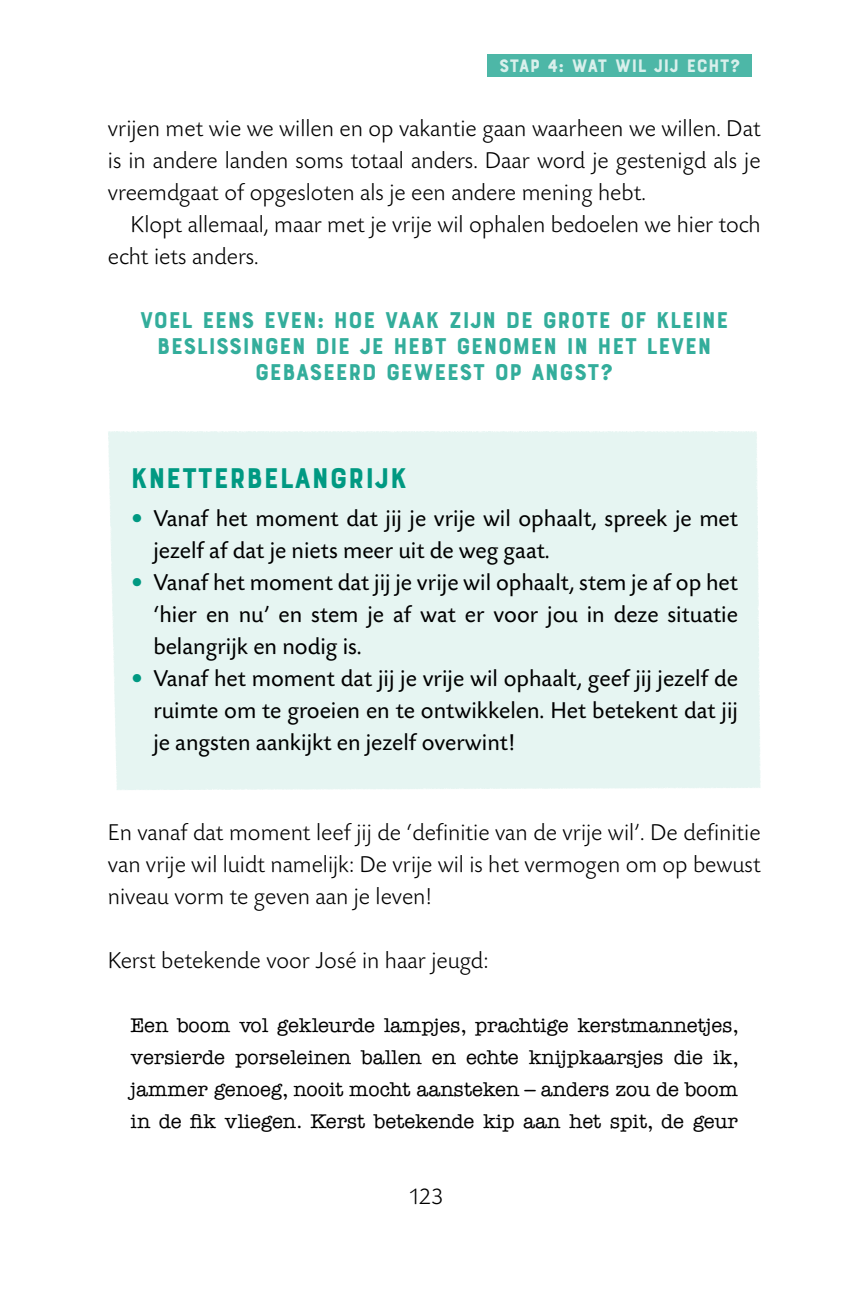
<style>
.page{position:relative;width:851px;height:1292px;background:#fff}
.page>*{position:absolute;margin:0;border:0;box-sizing:border-box;transform-origin:0 0}
.t1{font:30px "Bourton Base";color:#009982}
.t2{font:300 24px/32px "Today SBOP";color:#000;text-align:justify}
.t3{font:24px/32px "Today SBOP";color:#000;text-align:justify}
.t4{font:24px/26px "Bourton Base";color:#33ad9b;text-align:center}
.t5{font:500 20px/32px "American Typewriter Std";color:#000;text-align:justify}
.t6{font:19px "Bourton Base";color:#d9f0ec}
.s1{font-family:"Today SB";font-weight:500;color:#009982}
</style>
<div class="page">
<div style="left:487px;top:54px;width:264px;height:23px;background:#4db7a7"></div>
<div style="left:108px;top:431px;width:652px;height:359px;background:#e6f5f2"></div>
<p class="t6" style="left:498px;top:54px;width:243px">STAP 4: WAT WIL JIJ ECHT?</p>
<p class="t2" style="left:108px;top:113px;width:654px">vrijen met wie we willen en op vakantie gaan waarheen we willen. Dat is in andere landen soms totaal anders. Daar word je gestenigd als je vreemdgaat of opgesloten als je een andere mening hebt.</p>
<p class="t2" style="left:108px;top:209px;width:654px;text-indent:23px">Klopt allemaal, maar met je vrije wil ophalen bedoelen we hier toch echt iets anders.</p>
<p class="t4" style="left:140px;top:308px;width:590px">VOEL EENS EVEN: HOE VAAK ZIJN DE GROTE OF KLEINE<br>BESLISSINGEN DIE JE HEBT GENOMEN IN HET LEVEN<br>GEBASEERD GEWEEST OP ANGST?</p>
<p class="t1" style="left:131px;top:460px;width:278px">KNETTERBELANGRIJK</p>
<p class="t3" style="left:153px;top:503px;width:586px;text-indent:-23px"><span class="s1">•</span> Vanaf het moment dat jij je vrije wil ophaalt, spreek je met jezelf af dat je niets meer uit de weg gaat.</p>
<p class="t3" style="left:153px;top:567px;width:586px;text-indent:-23px"><span class="s1">•</span> Vanaf het moment dat jij je vrije wil ophaalt, stem je af op het ‘hier en nu’ en stem je af wat er voor jou in deze situatie belangrijk en nodig is.</p>
<p class="t3" style="left:153px;top:663px;width:585px;text-indent:-23px"><span class="s1">•</span> Vanaf het moment dat jij je vrije wil ophaalt, geef jij jezelf de ruimte om te groeien en te ontwikkelen. Het betekent dat jij je angsten aankijkt en jezelf overwint!</p>
<p class="t2" style="left:108px;top:817px;width:654px">En vanaf dat moment leef jij de ‘definitie van de vrije wil’. De definitie van vrije wil luidt namelijk: De vrije wil is het vermogen om op bewust niveau vorm te geven aan je leven!</p>
<p class="t2" style="left:108px;top:945px;width:382px">Kerst betekende voor José in haar jeugd:</p>
<p class="t5" style="left:131px;top:1010px;width:609px">Een boom vol gekleurde lampjes, prachtige kerstmannetjes, versierde porseleinen ballen en echte knijpkaarsjes die ik, jammer genoeg, nooit mocht aansteken – anders zou de boom in de fik vliegen. Kerst betekende kip aan het spit, de geur</p>
<p class="t2" style="left:408px;top:1181px;width:37px">123</p>
</div>
